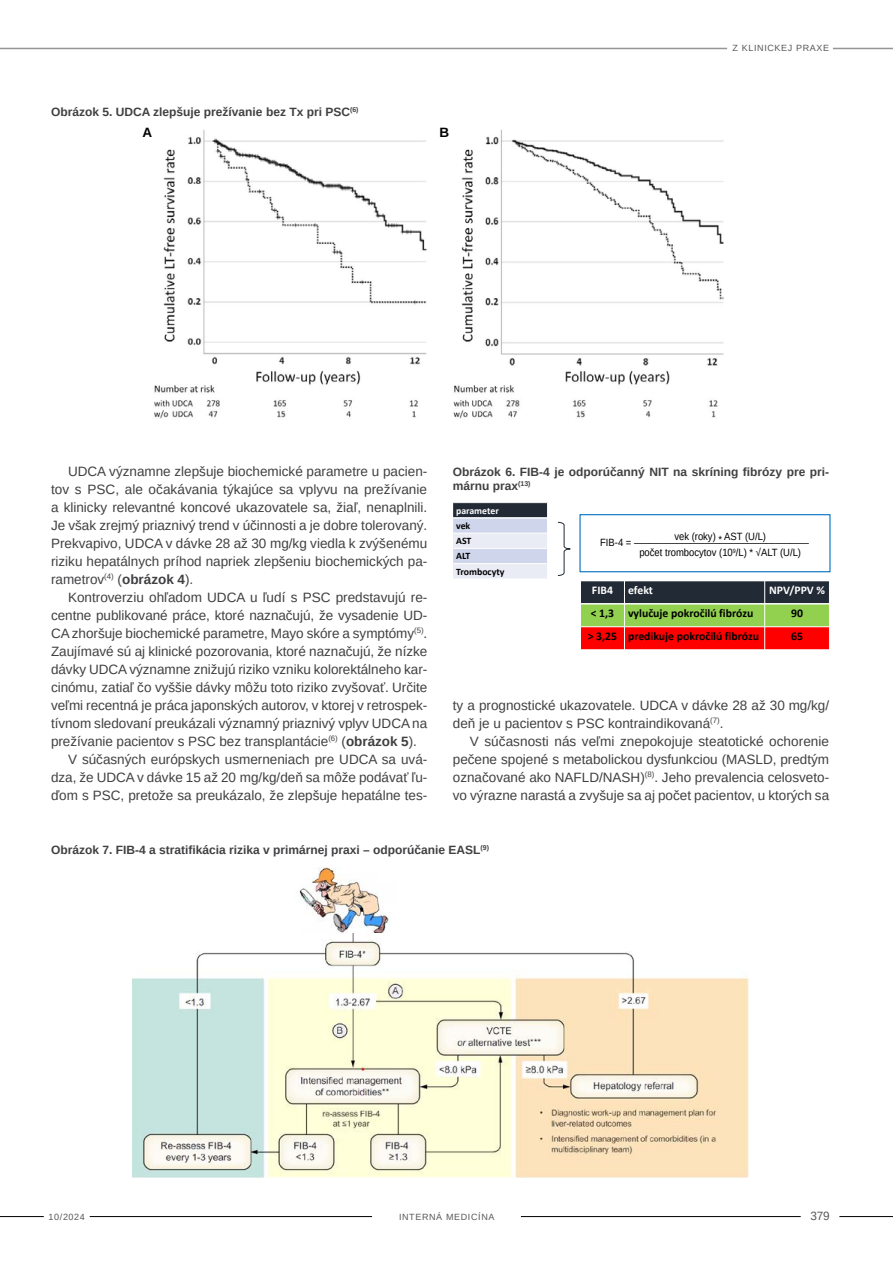
<style>
.page{position:relative;width:893px;height:1263px;background:#fff}
.page>*{position:absolute;margin:0;border:0;box-sizing:border-box;transform-origin:0 0}
.t1{font:italic 16.65px "Calibri";color:#000}
.t2{font:13.5px/18px "Liberation Sans";letter-spacing:-.005em;color:#404042;text-align:justify}
.t3{font:700 13.5px "Liberation Sans";color:#000}
.t4{font:700 12px/14.4px "Liberation Sans";color:#404042}
.t5{font:12px "Liberation Sans";color:#58585b}
.t6{font:700 11.7px "Calibri";color:#000}
.t7{font:700 11.7px "Calibri";letter-spacing:-.005em;color:#fff}
.t8{font:10.5px/16.5px "Liberation Sans";color:#000;text-align:center;scale:.9 1}
.t9{font:700 9.75px/15.3px "Calibri";color:#000}
.t10{font:700 9.75px "Calibri";color:#fff}
.t11{font:9px "Liberation Sans";letter-spacing:.07em;color:#58585b}
.s1{font-weight:700}
</style>
<div class="page">
<hr style="left:833px;top:48px;width:60px;height:1px;background:#939598">
<hr style="left:0;top:48px;width:727px;height:1px;background:#939598">
<hr style="left:521px;top:1216px;width:280px;height:1px;background:#000">
<hr style="left:839px;top:1216px;width:54px;height:1px;background:#000">
<hr style="left:90px;top:1216px;width:282px;height:1px;background:#000">
<hr style="left:0;top:1216px;width:44px;height:1px;background:#000">
<img style="left:154px;top:129px;width:570px;height:290px">
<div style="left:453px;top:503px;width:95px;height:15px;background:#222a35"></div>
<div style="left:453px;top:518px;width:95px;height:15px;background:#cfd5ea"></div>
<div style="left:453px;top:533px;width:95px;height:15px;background:#e9ebf5"></div>
<div style="left:453px;top:548px;width:95px;height:16px;background:#cfd5ea"></div>
<div style="left:453px;top:564px;width:95px;height:15px;background:#e9ebf5"></div>
<hr style="left:452px;top:517px;width:96px;height:2px;background:#fff">
<hr style="left:452px;top:533px;width:96px;height:1px;background:#fff">
<hr style="left:452px;top:548px;width:96px;height:1px;background:#fff">
<hr style="left:452px;top:563px;width:96px;height:1px;background:#fff">
<hr style="left:547px;top:502px;width:1px;height:77px;background:#fff">
<svg style="left:557px;top:521px;width:14px;height:55px"></svg>
<div style="left:580px;top:581px;width:44px;height:23px;background:#222a35"></div>
<div style="left:624px;top:581px;width:141px;height:23px;background:#222a35"></div>
<div style="left:765px;top:581px;width:64px;height:23px;background:#222a35"></div>
<div style="left:580px;top:604px;width:44px;height:23px;background:#92d050"></div>
<div style="left:624px;top:604px;width:141px;height:23px;background:#92d050"></div>
<div style="left:765px;top:604px;width:64px;height:23px;background:#92d050"></div>
<div style="left:580px;top:627px;width:44px;height:23px;background:#f00"></div>
<div style="left:624px;top:627px;width:141px;height:23px;background:#f00"></div>
<div style="left:765px;top:627px;width:64px;height:23px;background:#f00"></div>
<hr style="left:624px;top:581px;width:1px;height:69px;background:#fff">
<hr style="left:764px;top:581px;width:1px;height:69px;background:#fff">
<hr style="left:580px;top:603px;width:250px;height:1px;background:#fff">
<hr style="left:580px;top:626px;width:250px;height:1px;background:#fff">
<hr style="left:580px;top:581px;width:1px;height:69px;background:#fff">
<hr style="left:580px;top:649px;width:250px;height:1px;background:#fff">
<div style="left:579px;top:514px;width:251px;height:58px;border:1px solid #0070c0"></div>
<img style="left:299px;top:868px;width:91px;height:65px">
<img style="left:132px;top:933px;width:616px;height:245px">
<p class="t4" style="left:51px;top:105px;width:309px">Obrázok 5. UDCA zlepšuje prežívanie bez Tx pri PSC<sup>(6)</sup></p>
<p class="t3" style="left:142px;top:123px;width:11px">A</p>
<p class="t3" style="left:440px;top:123px;width:11px">B</p>
<p class="t11" style="left:733px;top:42px;width:98px">Z KLINICKEJ PRAXE</p>
<p class="t2" style="left:51px;top:462px;width:378px;text-indent:17px">UDCA významne zlepšuje biochemické parametre u pacien&shy;tov s PSC, ale očakávania týkajúce sa vplyvu na prežívanie a klinicky relevantné koncové ukazovatele sa, žiaľ, nenaplnili.<br>Je však zrejmý priaznivý trend v účinnosti a je dobre tolerovaný.<br>Prekvapivo, UDCA v dávke 28 až 30 mg/kg viedla k zvýšenému riziku hepatálnych príhod napriek zlepšeniu biochemických pa&shy;rametrov<sup>(4)</sup> (<span class="s1">obrázok 4</span>).</p>
<p class="t2" style="left:68px;top:588px;width:361px">Kontroverziu ohľadom UDCA u ľudí s PSC predstavujú re-</p>
<p class="t2" style="left:51px;top:606px;width:378px">centne publikované práce, ktoré naznačujú, že vysadenie UD-</p>
<p class="t2" style="left:51px;top:624px;width:378px">CA zhoršuje biochemické parametre, Mayo skóre a symptómy<sup>(5)</sup>.</p>
<p class="t2" style="left:51px;top:642px;width:378px">Zaujímavé sú aj klinické pozorovania, ktoré naznačujú, že nízke</p>
<p class="t2" style="left:51px;top:660px;width:378px">dávky UDCA významne znižujú riziko vzniku kolorektálneho kar-</p>
<p class="t2" style="left:51px;top:678px;width:378px">cinómu, zatiaľ čo vyššie dávky môžu toto riziko zvyšovať. Určite</p>
<p class="t2" style="left:51px;top:696px;width:378px">veľmi recentná je práca japonských autorov, v ktorej v retrospek-</p>
<p class="t2" style="left:51px;top:714px;width:378px">tívnom sledovaní preukázali významný priaznivý vplyv UDCA na</p>
<p class="t2" style="left:51px;top:732px;width:367px">prežívanie pacientov s PSC bez transplantácie<sup>(6)</sup> (<span class="s1">obrázok 5</span>).</p>
<p class="t2" style="left:68px;top:750px;width:361px">V súčasných európskych usmerneniach pre UDCA sa uvá-</p>
<p class="t2" style="left:51px;top:768px;width:378px">dza, že UDCA v dávke 15 až 20 mg/kg/deň sa môže podávať ľu-</p>
<p class="t2" style="left:51px;top:786px;width:378px">ďom s PSC, pretože sa preukázalo, že zlepšuje hepatálne tes-</p>
<p class="t1" style="left:1px;top:493px;width:357px">zumi T. et al. J Gastroenterol 2022; 57(11): 902 – 912.</p>
<p class="t4" style="left:453px;top:465px;width:378px">Obrázok 6. FIB-4 je odporúčanný NIT na skríning fibrózy pre pri&shy;márnu prax<sup>(13)</sup></p>
<p class="t10" style="left:456px;top:503px;width:44px">parameter</p>
<p class="t9" style="left:456px;top:518px;width:50px">vek<br>AST<br>ALT<br>Trombocyty</p>
<p class="t7" style="left:592px;top:581px;width:23px">FIB4</p>
<p class="t7" style="left:628px;top:581px;width:26px">efekt</p>
<p class="t7" style="left:769px;top:581px;width:57px">NPV/PPV %</p>
<p class="t6" style="left:591px;top:604px;width:164px">&lt; 1,3 vylučuje pokročilú fibrózu</p>
<p class="t6" style="left:791px;top:604px;width:13px">90</p>
<p class="t6" style="left:588px;top:627px;width:173px">&gt; 3,25 predikuje pokročilú fibrózu</p>
<p class="t6" style="left:791px;top:627px;width:13px">65</p>
<p class="t8" style="left:639px;top:528px;width:181px">vek (roky) * AST (U/L)<br>počet trombocytov (10<sup>9</sup>/L) * √ALT (U/L)</p>
<p class="t8" style="left:600px;top:534px;width:233px">FIB-4 = –—–—–—–—–—–—–—–—–—–—–—–—–</p>
<p class="t2" style="left:453px;top:696px;width:378px">ty a prognostické ukazovatele. UDCA v dávke 28 až 30 mg/kg/ deň je u pacientov s PSC kontraindikovaná<sup>(7)</sup>.</p>
<p class="t2" style="left:453px;top:732px;width:378px;text-indent:17px">V súčasnosti nás veľmi znepokojuje steatotické ochorenie pečene spojené s metabolickou dysfunkciou (MASLD, predtým označované ako NAFLD/NASH)<sup>(8)</sup>. Jeho prevalencia celosveto&shy;vo výrazne narastá a zvyšuje sa aj počet pacientov, u ktorých sa</p>
<p class="t4" style="left:51px;top:843px;width:439px">Obrázok 7. FIB-4 a stratifikácia rizika v primárnej praxi – odporúčanie EASL<sup>(9)</sup></p>
<p class="t11" style="left:49px;top:1211px;width:38px">10/2024</p>
<p class="t11" style="left:399px;top:1211px;width:97px">INTERNÁ MEDICÍNA</p>
<p class="t5" style="left:810px;top:1209px;width:21px">379</p>
</div>
